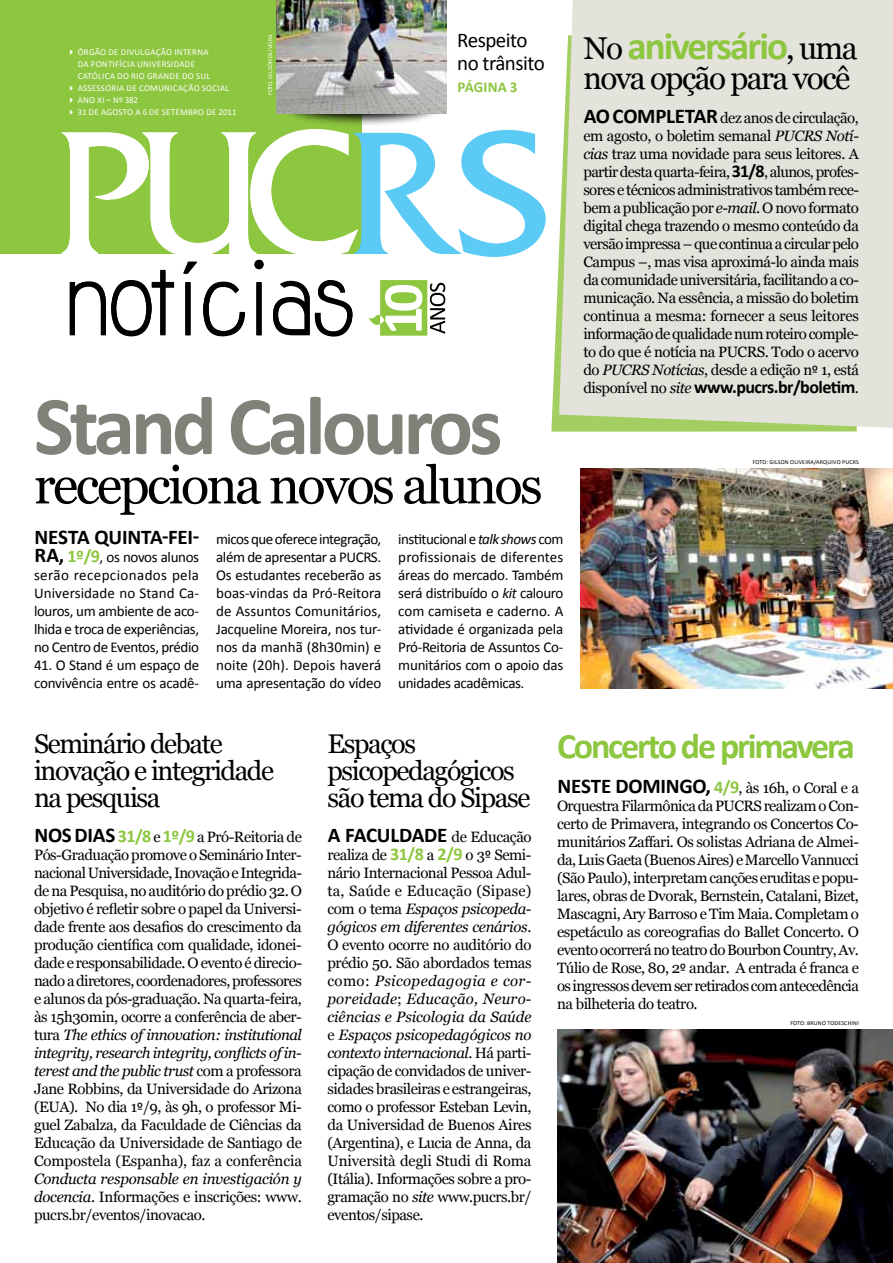
<style>
.page{position:relative;width:893px;height:1263px;background:#fff}
.page>*{position:absolute;margin:0;border:0;box-sizing:border-box;transform-origin:0 0}
.t1{font:700 84px "Calibri";color:#818179}
.t2{font:52.5px "Georgia";letter-spacing:-.05em;color:#000}
.t3{font:700 39px "Calibri";color:#8dc63f}
.t4{font:700 36px "Calibri";color:#8dc63f}
.t5{font:31.5px "Georgia";letter-spacing:-.05em;color:#000}
.t6{font:27px/27px "Georgia";letter-spacing:-.05em;color:#000}
.t7{font:700 21px "Calibri";letter-spacing:-.01em;color:#000}
.t8{font:21px/22.5px "Calibri";letter-spacing:-.025em;color:#000}
.t9{font:700 18px "Calibri";letter-spacing:-.03em;color:#000}
.t10{font:15px/18px "Georgia";letter-spacing:-.03em;color:#000;text-align:justify}
.t11{font:15px/18px "Calibri";letter-spacing:-.02em;color:#000;text-align:justify}
.t12{font:700 15px "Calibri";color:#8dc63f}
.t13{font:9px/12px "Calibri";letter-spacing:.03em;color:#fff}
.t14{font:6px "Calibri";letter-spacing:.03em;color:#000}
.t15{font:6px "Calibri";color:#fff}
.s1{font-weight:700;font-size:21px}
.s2{font-weight:700;font-size:18px;color:#8dc63f}
.s3{font-style:italic}
.s4{font-family:"Georgia";font-weight:400;font-size:31.5px;color:#000}
.s5{font-family:"Calibri";font-weight:700;font-size:21px}
.s6{font-family:"Calibri";font-weight:700;font-size:18px}
.s7{font-family:"Calibri"}
.s8{font-family:"Georgia";font-weight:400;font-size:15px}
.s9{font-family:"Georgia";font-weight:400;font-style:italic;font-size:15px}
.s10{font-family:"Calibri";font-weight:700;font-size:18px;color:#8dc63f}
</style>
<div class="page">
<svg style="left:551px;top:252px;width:306px;height:180px;fill:#a3cf62"></svg>
<div style="left:559px;top:0;width:334px;height:428px;background:#e3e2db"></div>
<div style="left:0;top:0;width:362px;height:254px;background:#8dc63f"></div>
<svg style="left:290px;top:114px;width:144px;height:11px"></svg>
<svg style="left:62px;top:129px;width:484px;height:208px"></svg>
<img style="left:276px;top:0;width:170px;height:114px">
<img style="left:580px;top:469px;width:313px;height:219px">
<img style="left:557px;top:1030px;width:336px;height:233px">
<p class="t13" style="left:78px;top:46px;width:132px;text-indent:-11px">✔ ÓRGÃO DE DIVULGAÇÃO INTERNA da Ponti</p>
<p class="t13" style="left:115px;top:58px;width:34px">fícia Universidade</p>
<p class="t13" style="left:78px;top:70px;width:11px">Católica</p>
<p class="t13" style="left:117px;top:70px;width:42px">do Rio Grande</p>
<p class="t13" style="left:182px;top:70px;width:24px">do Sul</p>
<p class="t13" style="left:67px;top:82px;width:23px">✔ Assessoria</p>
<p class="t13" style="left:127px;top:82px;width:24px">de Comunicação</p>
<p class="t13" style="left:202px;top:82px;width:10px">Social</p>
<p class="t13" style="left:67px;top:94px;width:73px">✔ Ano Xi – Nº 382</p>
<p class="t13" style="left:67px;top:106px;width:102px">✔ 31 de AGOSTo a 6 de setem</p>
<p class="t13" style="left:188px;top:106px;width:50px">bro de 2011</p>
<p class="t15" style="left:266px;top:95px;width:62px;rotate:-90deg">Foto: Gilson Oliveira</p>
<h3 class="t8" style="left:457px;top:29px;width:89px">Respeito no trânsito</h3>
<p class="t12" style="left:458px;top:78px;width:61px">PÁGI NA 3</p>
<h1 class="t1" style="left:34px;top:372px;width:470px">Stand Calouros</h1>
<h2 class="t2" style="left:34px;top:453px;width:510px">recepciona novos alunos</h2>
<h3 class="t7" style="left:34px;top:524px;width:166px">Nesta quinta-fei-</h3>
<p class="t11" style="left:34px;top:548px;width:167px"><span class="s1">ra,</span> <span class="s2">1º/9</span>, os novos alunos serão recepcionados pela Universidade no Stand Ca&shy;louros, um ambiente de aco&shy;lhida e troca de experiências, no Centro de Eventos, prédio</p>
<p class="t11" style="left:34px;top:656px;width:167px">41. O Stand é um espaço de convivência entre os acadê-</p>
<p class="t11" style="left:216px;top:530px;width:167px">micos que oferece integração, além de apresentar a PUCRS.<br>Os estudantes receberão as boas-vindas da Pró-Reitora de Assuntos Comunitários, Jacqueline Moreira, nos tur&shy;nos da manhã (8h30min) e noite (20h). Depois haverá uma apresentação do vídeo</p>
<p class="t11" style="left:398px;top:530px;width:167px">institucional e <span class="s3">talk shows</span> com profissionais de diferentes áreas do mercado. Também será distribuído o <span class="s3">kit</span> calouro com camiseta e caderno. A atividade é organizada pela Pró-Reitoria de Assuntos Co&shy;munitários com o apoio das unidades acadêmicas.</p>
<h3 class="t3" style="left:583px;top:21px;width:276px"><span class="s4">No</span> aniversário<span class="s4">, uma</span></h3>
<h3 class="t5" style="left:583px;top:59px;width:268px">nova opção para você</h3>
<p class="t10" style="left:583px;top:109px;width:277px"><span class="s5">Ao completar</span> dez anos de circulação, em agosto, o boletim semanal <span class="s3">PUCRS Notí&shy;cias</span> traz uma novidade para seus leitores. A partir desta quarta-feira, <span class="s6">31/8</span>, alunos, profes&shy;sores e técnicos administrativos também rece&shy;bem a publicação por <span class="s3">e-mail</span>. O novo formato digital chega trazendo o mesmo conteúdo da versão impressa – que continua a circular pelo Campus –, mas visa aproximá-lo ainda mais da comunidade universitária, facilitando a co&shy;municação. Na essência, a missão do boletim continua a mesma: fornecer a seus leitores informação de qualidade num roteiro comple&shy;to do que é notícia na PUCRS. Todo o acervo do <span class="s3">PUCRS Notícias</span>, desde a edição n<span class="s7">º</span> 1, está</p>
<p class="t9" style="left:583px;top:376px;width:277px"><span class="s8">disponível no</span> <span class="s9">site</span> www.pucrs.br/boletim<span class="s8">.</span></p>
<p class="t14" style="left:753px;top:459px;width:5px">Foto</p>
<p class="t14" style="left:766px;top:459px;width:11px">: Gilson</p>
<p class="t14" style="left:790px;top:459px;width:8px">Oliveira</p>
<p class="t14" style="left:814px;top:459px;width:18px">/Arquivo</p>
<p class="t14" style="left:842px;top:459px;width:18px">PUCRS</p>
<h3 class="t6" style="left:34px;top:731px;width:242px">Seminário debate inovação e integridade na pesquisa</h3>
<p class="t10" style="left:34px;top:828px;width:269px"><span class="s5">Nos dias</span> <span class="s10">31/8</span> e <span class="s10">1º/9</span> a Pró-Reitoria de Pós-Graduação promove o Seminário Inter&shy;nacional Universidade, Inovação e Integrida&shy;de na Pesquisa, no auditório do prédio 32. O objetivo é refletir sobre o papel da Universi&shy;dade frente aos desafios do crescimento da produção científica com qualidade, idonei&shy;dade e responsabilidade. O evento é direcio&shy;nado a diretores, coordenadores, professores e alunos da pós-graduação. Na quarta-feira, às 15h30min, ocorre a conferência de aber&shy;tura <span class="s3">The ethics of innovation: institutional integrity, research integrity, conflicts of in&shy;terest and the public trust</span> com a professora Jane Robbins, da Universidade do Arizona (EUA). No dia 1<span class="s7">º</span>/9, às 9h, o professor Mi&shy;guel Zabalza, da Faculdade de Ciências da Educação da Universidade de Santiago de Compostela (Espanha), faz a conferência</p>
<p class="t10" style="left:34px;top:1170px;width:269px"><span class="s3">Conducta responsable en investigación y docencia</span>. Informações e inscrições: www. pucrs.br/eventos/inovacao.</p>
<h3 class="t6" style="left:327px;top:731px;width:204px">Espaços psicopedagógicos são tema do Sipase</h3>
<h3 class="t7" style="left:328px;top:822px;width:205px">A Faculdade <span class="s8">de Educação</span></h3>
<p class="t10" style="left:327px;top:846px;width:206px">realiza de <span class="s10">31/8</span> a <span class="s10">2/9</span> o 3<span class="s7">º</span> Semi&shy;nário Internacional Pessoa Adul&shy;ta, Saúde e Educação (Sipase) com o tema <span class="s3">Espaços psicopeda&shy;gógicos em diferentes cenários</span>.<br>O evento ocorre no auditório do prédio 50. São abordados temas como: <span class="s3">Psicopedagogia e cor&shy;poreidade</span>; <span class="s3">Educação, Neuro&shy;ciências e Psicologia da Saúde </span>e <span class="s3">Espaços psicopedagógicos no contexto internacional</span>. Há parti&shy;cipação de convidados de univer&shy;sidades brasileiras e estrangeiras, como o professor Esteban Levin, da Universidad de Buenos Aires (Argentina), e Lucia de Anna, da Università degli Studi di Roma (Itália). Informações sobre a pro&shy;gramação no <span class="s3">site</span> www.pucrs.br/ eventos/sipase.</p>
<h3 class="t4" style="left:557px;top:722px;width:299px">Concerto de primavera</h3>
<p class="t10" style="left:557px;top:779px;width:303px"><span class="s5">Neste domingo,</span> <span class="s10">4/9</span>, às 16h, o Coral e a Orquestra Filarmônica da PUCRS realizam o Con&shy;certo de Primavera, integrando os Concertos Co&shy;munitários Zaffari. Os solistas Adriana de Almei&shy;da, Luis Gaeta (Buenos Aires) e Marcello Vannucci (São Paulo), interpretam canções eruditas e popu&shy;lares, obras de Dvorak, Bernstein, Catalani, Bizet, Mascagni, Ary Barroso e Tim Maia. Completam o espetáculo as coreografias do Ballet Concerto. O evento ocorrerá no teatro do Bourbon Country, Av.<br>Túlio de Rose, 80, 2<span class="s7">º</span> andar. A entrada é franca e os ingressos devem ser retirados com antecedência na bilheteria do teatro.</p>
<p class="t14" style="left:790px;top:1020px;width:5px">Foto</p>
<p class="t14" style="left:804px;top:1020px;width:8px">: Bruno</p>
<p class="t14" style="left:827px;top:1020px;width:8px">Todesc</p>
<p class="t14" style="left:848px;top:1020px;width:7px">hini</p>
</div>
